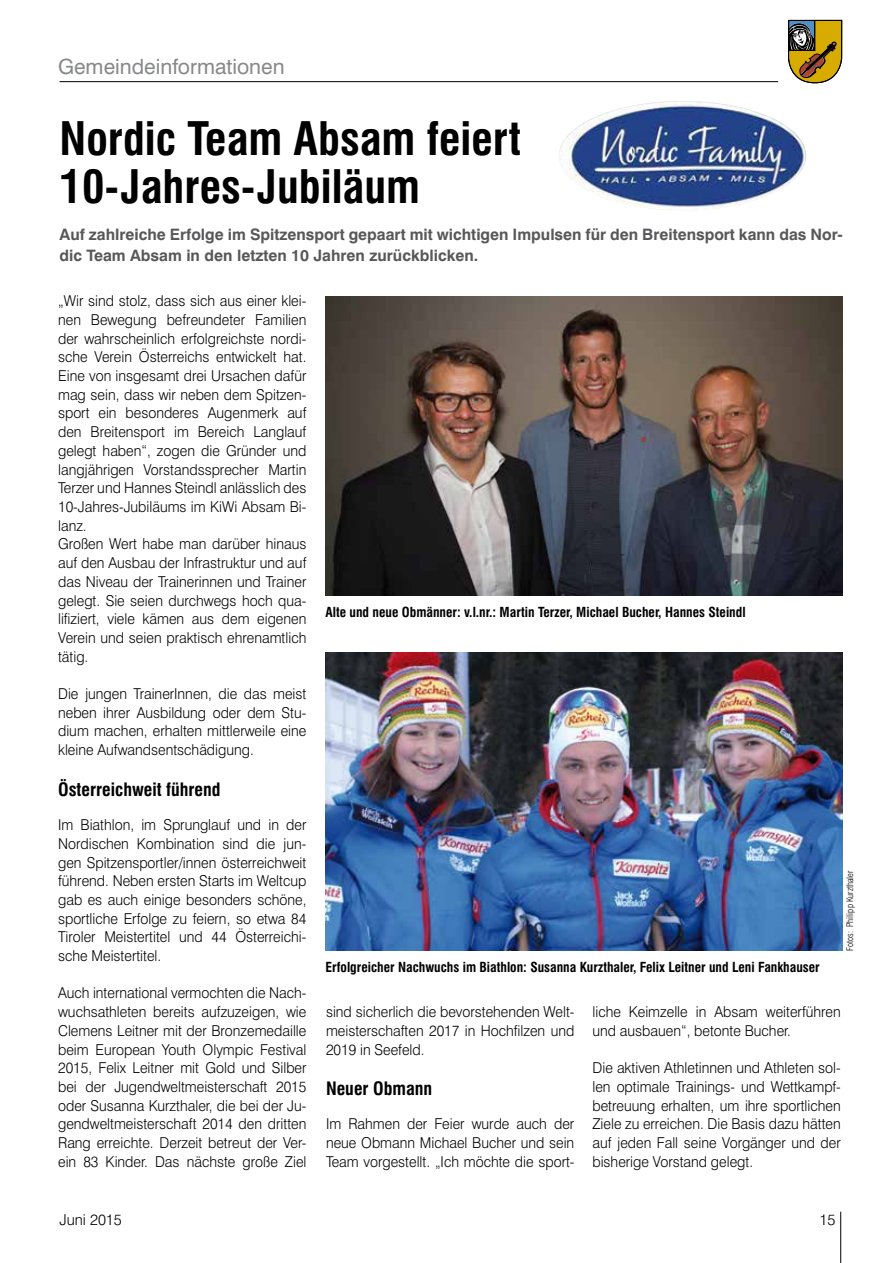
<style>
.page{position:relative;width:893px;height:1263px;background:#fff}
.page>*{position:absolute;margin:0;border:0;box-sizing:border-box;transform-origin:0 0}
.t1{font:700 condensed 45px/48px "Swiss 721 BT";color:#000}
.t2{font:21px "Swiss 721 BT";color:#87888a}
.t3{font:700 condensed 18px "Swiss 721 BT";color:#000}
.t4{font:700 15.75px/21px "Swiss 721 BT";color:#58585a}
.t5{font:300 15px/18.8px "Swiss 721 BT";color:#000;text-align:justify;scale:.95 1}
.t6{font:300 15px "Swiss 721 BT";color:#000}
.t7{font:700 condensed 13.5px "Swiss 721 BT";color:#000}
.t8{font:300 condensed 9px "Swiss 721 BT";color:#000}
</style>
<div class="page">
<svg style="left:788px;top:20px;width:54px;height:64px;background:#9a8231"></svg>
<hr style="left:60px;top:81px;width:718px;height:1px;background:#000">
<hr style="left:840px;top:1212px;width:1px;height:51px;background:#000">
<img style="left:559px;top:101px;width:247px;height:109px">
<img style="left:325px;top:297px;width:517px;height:298px">
<img style="left:325px;top:652px;width:517px;height:299px">
<h2 class="t2" style="left:58px;top:53px;width:228px">Gemeindeinformationen</h2>
<h1 class="t1" style="left:60px;top:115px;width:463px">Nordic Team Absam feiert<br>10-Jahres-Jubiläum</h1>
<p class="t4" style="left:60px;top:224px;width:785px">Auf zahlreiche Erfolge im Spitzensport gepaart mit wichtigen Impulsen für den Breitensport kann das Nor&shy;dic Team Absam in den letzten 10 Jahren zurückblicken.</p>
<p class="t5" style="left:58px;top:291px;width:263px;text-align:left">„Wir sind stolz, dass sich aus einer klei&shy;nen Bewegung befreundeter Familien der wahrscheinlich erfolgreichste nordi&shy;sche Verein Österreichs entwickelt hat.<br>Eine von insgesamt drei Ursachen dafür mag sein, dass wir neben dem Spitzen&shy;sport ein besonderes Augenmerk auf den Breitensport im Bereich Langlauf gelegt haben“, zogen die Gründer und langjährigen Vorstandssprecher Martin Terzer und Hannes Steindl anlässlich des 10-Jahres-Jubiläums im KiWi Absam Bi&shy;lanz.<br>Großen Wert habe man darüber hinaus auf den Ausbau der Infrastruktur und auf das Niveau der Trainerinnen und Trainer gelegt. Sie seien durchwegs hoch qua&shy;lifiziert, viele kämen aus dem eigenen Verein und seien praktisch ehrenamtlich tätig.</p>
<p class="t5" style="left:58px;top:684px;width:263px">Die jungen TrainerInnen, die das meist neben ihrer Ausbildung oder dem Stu&shy;dium machen, erhalten mittlerweile eine kleine Aufwandsentschädigung.</p>
<p class="t3" style="left:58px;top:778px;width:164px">Österreichweit führend</p>
<p class="t5" style="left:58px;top:815px;width:263px">Im Biathlon, im Sprunglauf und in der Nordischen Kombination sind die jun&shy;gen Spitzensportler/innen österreichweit führend. Neben ersten Starts im Weltcup gab es auch einige besonders schöne, sportliche Erfolge zu feiern, so etwa 84<br>Tiroler Meistertitel und 44 Österreichi&shy;sche Meistertitel.</p>
<p class="t5" style="left:58px;top:983px;width:263px">Auch international vermochten die Nach&shy;wuchsathleten bereits aufzuzeigen, wie Clemens Leitner mit der Bronzemedaille beim European Youth Olympic Festival 2015, Felix Leitner mit Gold und Silber bei der Jugendweltmeisterschaft 2015 oder Susanna Kurzthaler, die bei der Ju&shy;gendweltmeisterschaft 2014 den dritten Rang erreichte. Derzeit betreut der Ver&shy;ein 83 Kinder. Das nächste große Ziel</p>
<p class="t7" style="left:325px;top:604px;width:422px">Alte und neue Obmänner: v.l.nr.: Martin Terzer, Michael Bucher, Hannes Steindl</p>
<p class="t8" style="left:845px;top:951px;width:82px;rotate:-90deg">Fotos: Philipp Kurzthaler</p>
<p class="t7" style="left:325px;top:959px;width:496px">Erfolgreicher Nachwuchs im Biathlon: Susanna Kurzthaler, Felix Leitner und Leni Fankhauser</p>
<p class="t5" style="left:592px;top:1002px;width:263px">liche Keimzelle in Absam weiterführen und ausbauen“, betonte Bucher.</p>
<p class="t5" style="left:592px;top:1058px;width:263px">Die aktiven Athletinnen und Athleten sol&shy;len optimale Trainings- und Wettkampf&shy;betreuung erhalten, um ihre sportlichen Ziele zu erreichen. Die Basis dazu hätten auf jeden Fall seine Vorgänger und der bisherige Vorstand gelegt.</p>
<p class="t5" style="left:326px;top:1002px;width:263px">sind sicherlich die bevorstehenden Welt&shy;meisterschaften 2017 in Hochfilzen und 2019 in Seefeld.</p>
<p class="t3" style="left:326px;top:1077px;width:108px">Neuer Obmann</p>
<p class="t5" style="left:326px;top:1114px;width:263px">Im Rahmen der Feier wurde auch der neue Obmann Michael Bucher und sein Team vorgestellt. „Ich möchte die sport-</p>
<p class="t6" style="left:60px;top:1210px;width:64px">Juni 2015</p>
<p class="t6" style="left:820px;top:1210px;width:17px">15</p>
</div>
